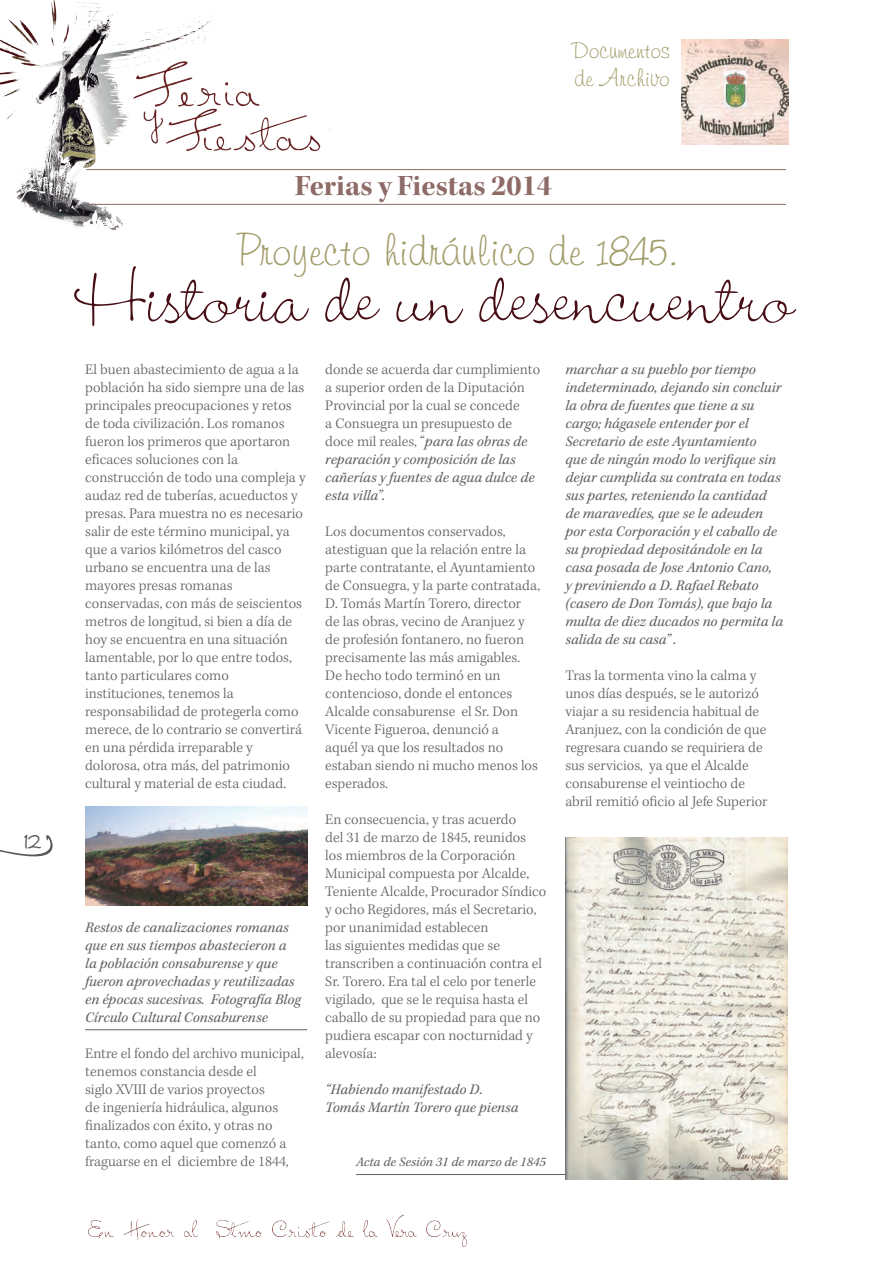
<style>
.page{position:relative;width:895px;height:1262px;background:#fff}
.page>*{position:absolute;margin:0;border:0;box-sizing:border-box;transform-origin:0 0}
.textos{font:300 92.7px "Wendy LP Std";color:#460d15}
.textos-2{font:43.5px "Freehand 591 BT Regular A";color:#a29d6b}
.textos-3{font:30px "Kepler Std Bold Subh";color:#8e6b66}
.textos-4{font:24px/27.6px "Freehand 591 BT Regular A";color:#a29d6b}
.t1{font:700 24px "Wendy LP Std";color:#57585a}
.textos-5{font:300 15px/18px "Kepler Std";color:#636366}
.textos-6{font:italic 15px/18px "Kepler Std";color:#636366}
.textos-7{font:italic 13.5px "Kepler Std";color:#636366}
.s1{font-weight:400;font-style:italic}
</style>
<div class="page">
<img style="left:0;top:0;width:240px;height:231px">
<img style="left:129px;top:38px;width:111px;height:105px">
<img style="left:157px;top:87px;width:174px;height:98px">
<img style="left:88px;top:1214px;width:380px;height:33px">
<img style="left:136px;top:58px;width:42px;height:98px">
<svg style="left:0;top:835px;width:53px;height:21px"></svg>
<hr style="left:85px;top:1029px;width:222px;height:1px;background:#636366">
<img style="left:85px;top:806px;width:222px;height:100px">
<hr style="left:86px;top:169px;width:699px;height:1px;background:#8e6b66">
<hr style="left:86px;top:204px;width:699px;height:1px;background:#8e6b66">
<img style="left:681px;top:40px;width:107px;height:105px">
<img style="left:565px;top:838px;width:222px;height:341px">
<hr style="left:356px;top:1174px;width:209px;height:1px;background:#636366">
<p class="textos-4" style="left:572px;top:36px;width:99px">Documentos de Archivo</p>
<h3 class="t1" style="left:24px;top:827px;width:19px">12</h3>
<p class="textos-3" style="left:295px;top:169px;width:258px">Ferias y Fiestas 2014</p>
<p class="textos-2" style="left:236px;top:223px;width:446px">Proyecto hidráulico de 1845.</p>
<p class="textos" style="left:79px;top:247px;width:716px">Historia de un desencuentro</p>
<p class="textos-5" style="left:85px;top:361px;width:222px">El buen abastecimiento de agua a la población ha sido siempre una de las principales preocupaciones y retos de toda civilización. Los romanos fueron los primeros que aportaron eficaces soluciones con la construcción de todo una compleja y audaz red de tuberías, acueductos y presas. Para muestra no es necesario salir de este término municipal, ya que a varios kilómetros del casco urbano se encuentra una de las mayores presas romanas conservadas, con más de seiscientos metros de longitud, si bien a día de hoy se encuentra en una situación lamentable, por lo que entre todos, tanto particulares como instituciones, tenemos la responsabilidad de protegerla como merece, de lo contrario se convertirá en una pérdida irreparable y dolorosa, otra más, del patrimonio cultural y material de esta ciudad.</p>
<p class="textos-6" style="left:85px;top:919px;width:217px">Restos de canalizaciones romanas que en sus tiempos abastecieron a la población consaburense y que fueron aprovechadas y reutilizadas en épocas sucesivas. Fotografía Blog Círculo Cultural Consaburense</p>
<p class="textos-5" style="left:85px;top:1045px;width:220px">Entre el fondo del archivo municipal, tenemos constancia desde el<br>siglo XVIII de varios proyectos<br>de ingeniería hidráulica, algunos finalizados con éxito, y otras no tanto, como aquel que comenzó a fraguarse en el diciembre de 1844,</p>
<p class="textos-5" style="left:325px;top:361px;width:216px">donde se acuerda dar cumplimiento a superior orden de la Diputación<br>Provincial por la cual se concede<br>a Consuegra un presupuesto de doce mil reales, “<span class="s1">para las obras de reparación y composición de las cañerías y fuentes de agua dulce de esta villa”.</span></p>
<p class="textos-5" style="left:325px;top:523px;width:216px">Los documentos conservados, atestiguan que la relación entre la parte contratante, el Ayuntamiento de Consuegra, y la parte contratada,<br>D. Tomás Martín Torero, director<br>de las obras, vecino de Aranjuez y de profesión fontanero, no fueron precisamente las más amigables.<br>De hecho todo terminó en un contencioso, donde el entonces<br>Alcalde consaburense el Sr. Don<br>Vicente Figueroa, denunció a<br>aquél ya que los resultados no estaban siendo ni mucho menos los esperados.</p>
<p class="textos-5" style="left:325px;top:811px;width:222px">En consecuencia, y tras acuerdo<br>del 31 de marzo de 1845, reunidos los miembros de la Corporación<br>Municipal compuesta por Alcalde,<br>Teniente Alcalde, Procurador Síndico y ocho Regidores, más el Secretario, por unanimidad establecen<br>las siguientes medidas que se transcriben a continuación contra el<br>Sr. Torero. Era tal el celo por tenerle vigilado, que se le requisa hasta el caballo de su propiedad para que no pudiera escapar con nocturnidad y alevosía:</p>
<p class="textos-6" style="left:325px;top:1081px;width:195px">“Habiendo manifestado D.<br>Tomás Martín Torero que piensa</p>
<p class="textos-7" style="left:356px;top:1154px;width:191px">Acta de Sesión 31 de marzo de 1845</p>
<p class="textos-6" style="left:565px;top:361px;width:219px">marchar a su pueblo por tiempo indeterminado, dejando sin concluir la obra de fuentes que tiene a su cargo; hágasele entender por el<br>Secretario de este Ayuntamiento<br>que de ningún modo lo verifique sin dejar cumplida su contrata en todas sus partes, reteniendo la cantidad de maravedíes, que se le adeuden por esta Corporación y el caballo de su propiedad depositándole en la casa posada de Jose Antonio Cano,<br>y previniendo a D. Rafael Rebato (casero de Don Tomás), que bajo la multa de diez ducados no permita la salida de su casa” .</p>
<p class="textos-5" style="left:565px;top:667px;width:203px">Tras la tormenta vino la calma y unos días después, se le autorizó viajar a su residencia habitual de Aranjuez, con la condición de que regresara cuando se requiriera de sus servicios, ya que el Alcalde consaburense el veintiocho de abril remitió oficio al Jefe Superior</p>
</div>
